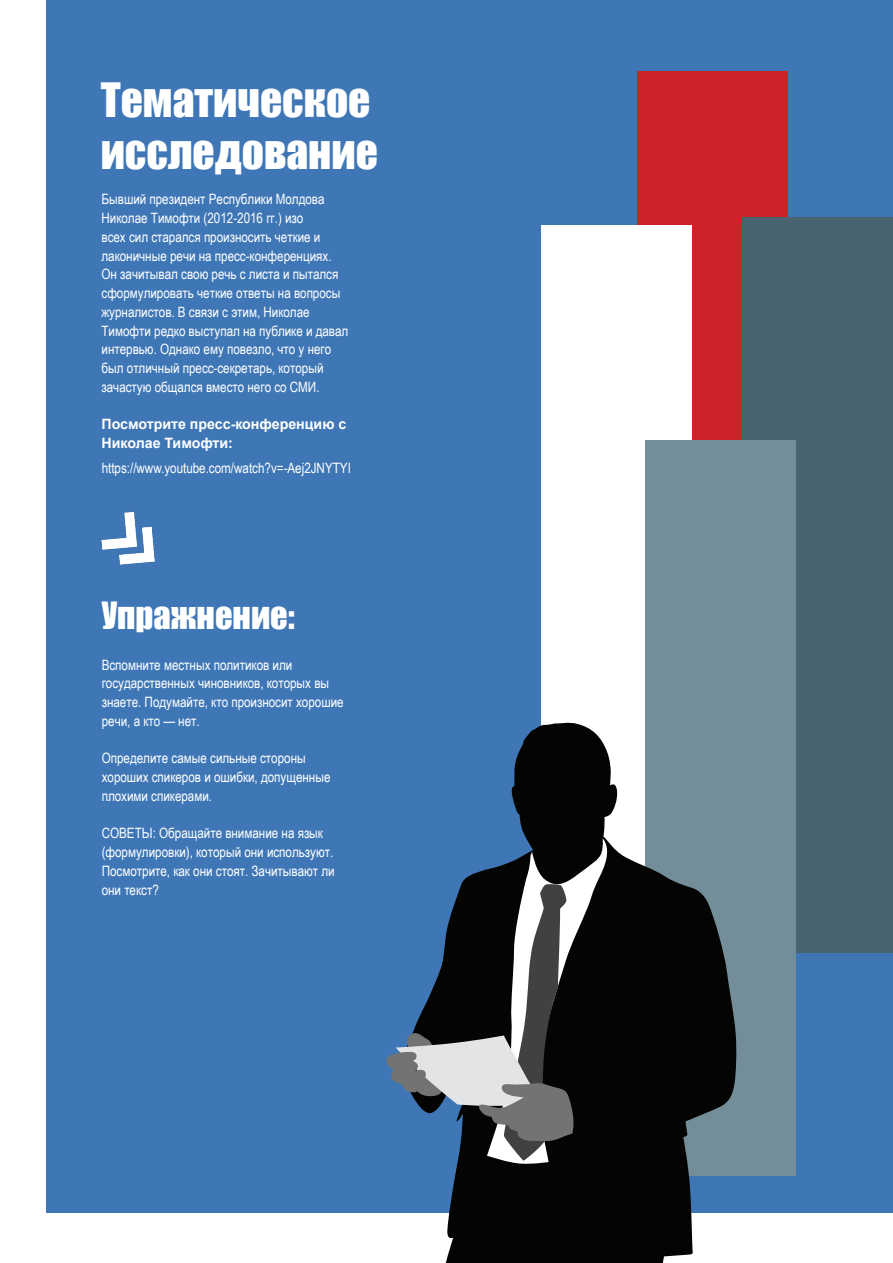
<style>
.page{position:relative;width:893px;height:1263px;background:#fff}
.page>*{position:absolute;margin:0;border:0;box-sizing:border-box;transform-origin:0 0}
.t1{font:43.5px/52.2px "Impact";color:#fff}
.t2{font:34.5px "Impact";color:#fff}
.t3{font:14.25px/18.8px "Arial Narrow";color:#fff}
.t4{font:700 14.25px/18.8px "Arial";color:#fff}
</style>
<div class="page">
<div style="left:46px;top:0;width:847px;height:1212px;background:#3f77b6"></div>
<div style="left:637px;top:71px;width:151px;height:736px;background:#ce222b"></div>
<div style="left:742px;top:217px;width:151px;height:735px;background:#49636f"></div>
<img style="left:102px;top:512px;width:53px;height:52px">
<div style="left:541px;top:225px;width:151px;height:736px;background:#fff"></div>
<div style="left:645px;top:440px;width:150px;height:736px;background:#738e99"></div>
<svg style="left:402px;top:722px;width:335px;height:541px;fill:#040503"></svg>
<svg style="left:386px;top:838px;width:223px;height:326px"></svg>
<p class="t1" style="left:101px;top:72px;width:279px">Тематическое исследование</p>
<p class="t3" style="left:102px;top:189px;width:248px">Бывший президент Республики Молдова Николае Тимофти (2012-2016 гг.) изо<br>всех сил старался произносить четкие и лаконичные речи на пресс-конференциях.<br>Он зачитывал свою речь с листа и пытался сформулировать четкие ответы на вопросы журналистов. В связи с этим, Николае Тимофти редко выступал на публике и давал интервью. Однако ему повезло, что у него был отличный пресс-секретарь, который зачастую общался вместо него со СМИ.</p>
<p class="t4" style="left:102px;top:415px;width:246px">Посмотрите пресс-конференцию с<br>Николае Тимофти:</p>
<p class="t3" style="left:102px;top:458px;width:251px">https://www.youtube.com/watch?v=-Aej2JNYTYI</p>
<p class="t2" style="left:102px;top:589px;width:195px">Упражнение:</p>
<p class="t3" style="left:102px;top:655px;width:243px">Вспомните местных политиков или государственных чиновников, которых вы знаете. Подумайте, кто произносит хорошие речи, а кто — нет.</p>
<p class="t3" style="left:102px;top:748px;width:230px">Определите самые сильные стороны хороших спикеров и ошибки, допущенные плохими спикерами.</p>
<p class="t3" style="left:102px;top:823px;width:235px">СОВЕТЫ: Обращайте внимание на язык (формулировки), который они используют.<br>Посмотрите, как они стоят. Зачитывают ли они текст?</p>
</div>
